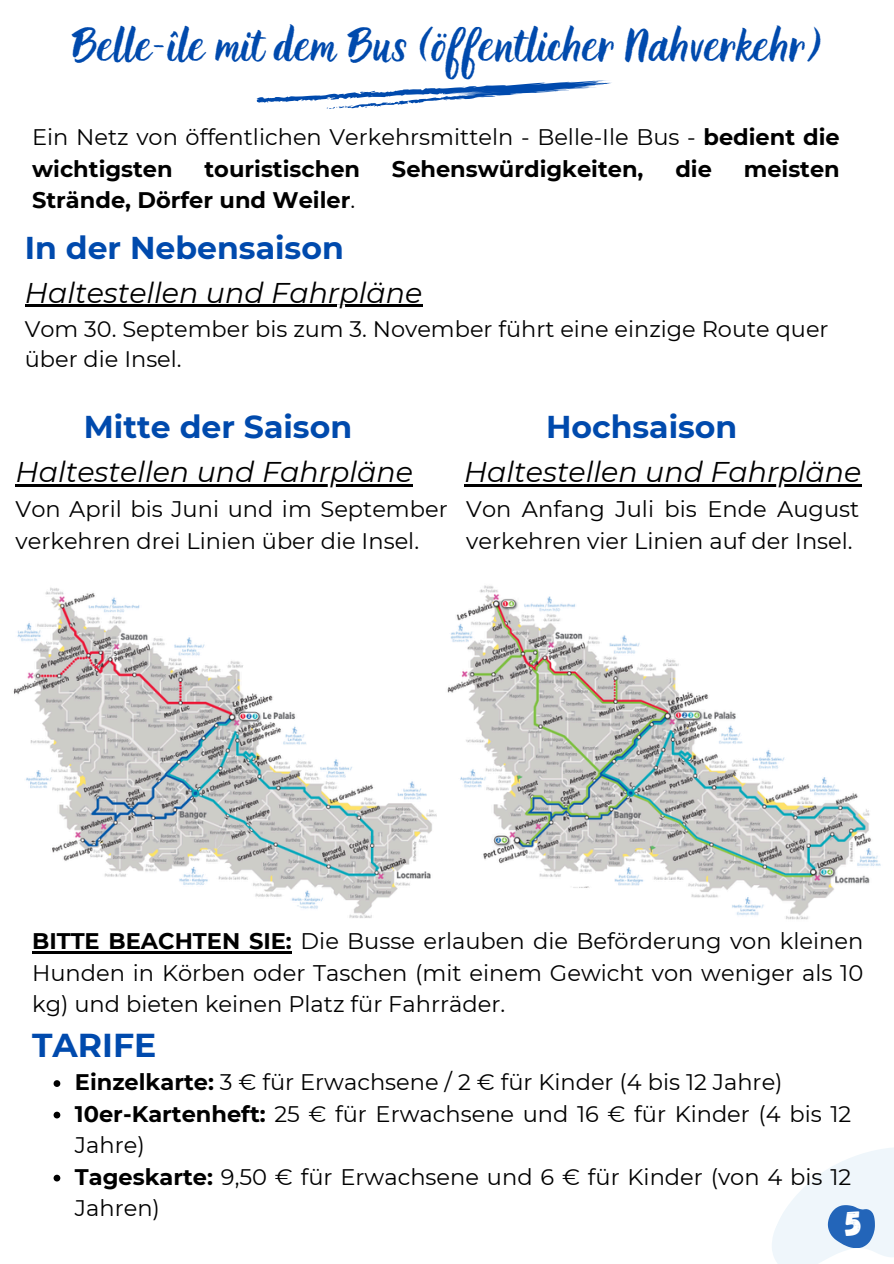
<style>
.page{position:relative;width:894px;height:1264px;background:#fff}
.page>*{position:absolute;margin:0;border:0;box-sizing:border-box;transform-origin:0 0}
.t1{font:37.05px "Holla";color:#004aad}
.t2{font:35.1px "Gagalin";color:#fff}
.t3{font:700 33px "Montserrat";color:#004aad}
.t4{font:700 31.5px "Montserrat";color:#004aad}
.t5{font:italic 28.5px "Montserrat";color:#000}
.t6{font:22.5px/31.5px "Montserrat";color:#000}
.t7{font:700 22.5px "Montserrat";color:#000}
.s1{font-weight:700}
.s2{font-weight:400}
</style>
<div class="page">
<svg style="left:256px;top:80px;width:356px;height:29px"></svg>
<svg style="left:772px;top:1148px;width:121px;height:115px"></svg>
<img style="left:13px;top:585px;width:868px;height:335px">
<svg style="left:54px;top:1080px;width:6px;height:6px"></svg>
<svg style="left:54px;top:1111px;width:6px;height:7px"></svg>
<svg style="left:54px;top:1174px;width:6px;height:7px"></svg>
<hr style="left:32px;top:951px;width:260px;height:2px;background:#000">
<hr style="left:25px;top:305px;width:397px;height:2px;background:#000">
<hr style="left:16px;top:484px;width:397px;height:2px;background:#000">
<hr style="left:464px;top:484px;width:397px;height:2px;background:#000">
<h4 class="t1" style="left:72px;top:24px;width:751px">Belle-île mit dem Bus (öffentlicher Nahverkehr)</h4>
<p class="t6" style="left:32px;top:121px;width:809px">Ein Netz von öffentlichen Verkehrsmitteln - Belle-Ile Bus - <span class="s1">bedient die wichtigsten</span></p>
<p class="t7" style="left:204px;top:155px;width:157px">touristischen</p>
<p class="t7" style="left:392px;top:155px;width:253px">Sehenswürdigkeiten,</p>
<p class="t7" style="left:675px;top:155px;width:38px">die</p>
<p class="t7" style="left:743px;top:155px;width:98px">meisten</p>
<p class="t7" style="left:32px;top:186px;width:324px">Strände, Dörfer und Weiler<span class="s2">.</span></p>
<h3 class="t4" style="left:25px;top:228px;width:320px">In der Nebensaison</h3>
<p class="t5" style="left:25px;top:275px;width:399px">Haltestellen und Fahrpläne</p>
<h4 class="t6" style="left:25px;top:313px;width:805px;line-height:30.3px">Vom 30. September bis zum 3. November führt eine einzige Route quer über die Insel.</h4>
<p class="t4" style="left:84px;top:408px;width:270px">Mitte der Saison</p>
<h4 class="t4" style="left:546px;top:408px;width:193px">Hochsaison</h4>
<p class="t5" style="left:16px;top:454px;width:399px">Haltestellen und Fahrpläne</p>
<p class="t5" style="left:464px;top:454px;width:399px">Haltestellen und Fahrpläne</p>
<h3 class="t6" style="left:16px;top:493px;width:433px">Von April bis Juni und im September verkehren drei Linien über die Insel.</h3>
<p class="t6" style="left:466px;top:493px;width:394px">Von Anfang Juli bis Ende August verkehren vier Linien auf der Insel.</p>
<h2 class="t6" style="left:32px;top:925px;width:832px;text-align:justify"><span class="s1">BITTE BEACHTEN SIE:</span> Die Busse erlauben die Beförderung von kleinen Hunden in Körben oder Taschen (mit einem Gewicht von weniger als 10 kg) und bieten keinen Platz für Fahrräder.</h2>
<p class="t3" style="left:32px;top:1025px;width:126px">TARIFE</p>
<p class="t6" style="left:75px;top:1066px;width:709px"><span class="s1">Einzelkarte:</span> 3 € für Erwachsene / 2 € für Kinder (4 bis 12 Jahre)</p>
<p class="t6" style="left:75px;top:1097px;width:777px"><span class="s1">10er-Kartenheft:</span> 25 € für Erwachsene und 16 € für Kinder (4 bis 12<br>Jahre)</p>
<p class="t6" style="left:75px;top:1160px;width:777px"><span class="s1">Tageskarte:</span> 9,50 € für Erwachsene und 6 € für Kinder (von 4 bis 12<br>Jahren)</p>
<h3 class="t2" style="left:845px;top:1200px;width:19px">5</h3>
</div>
